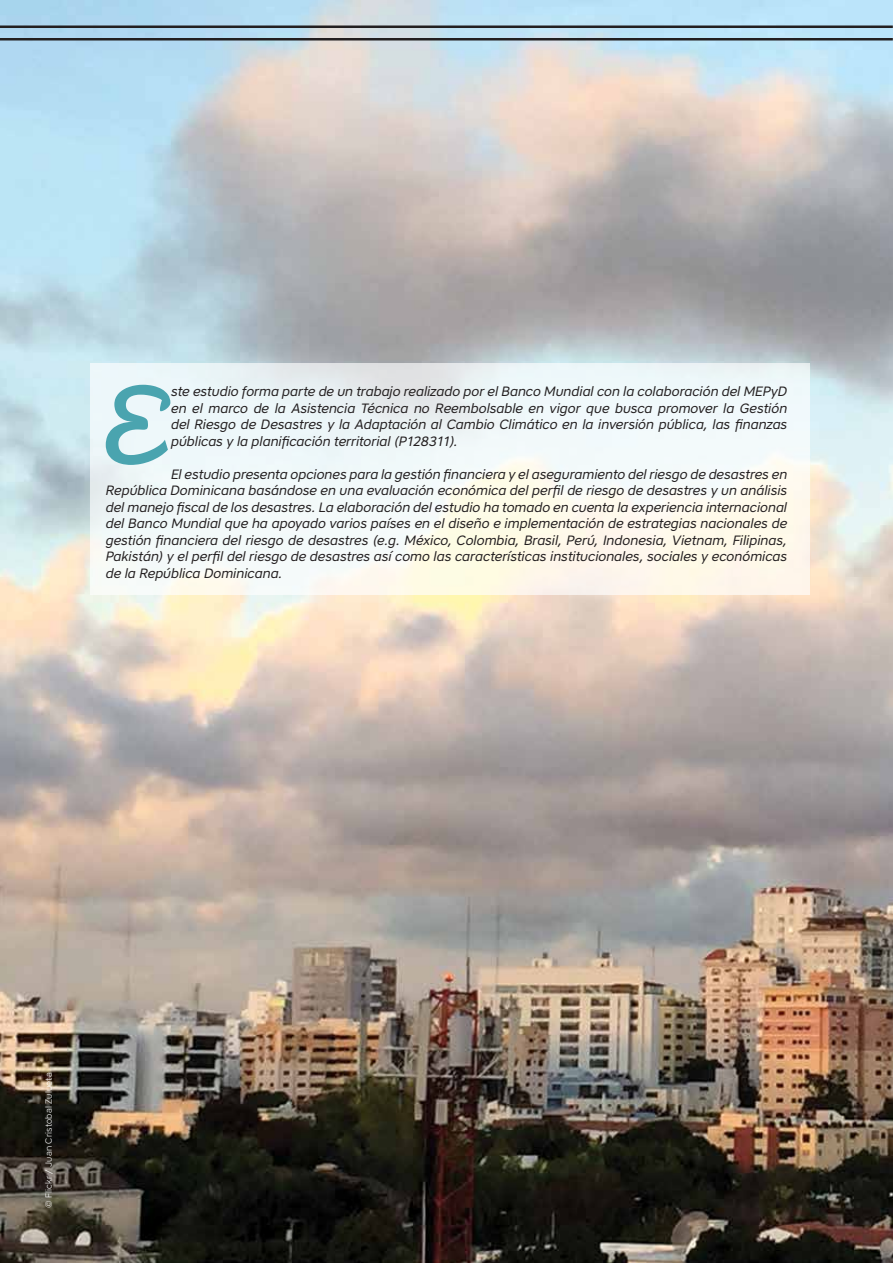
<style>
.page{position:relative;width:893px;height:1263px;background:#fff}
.page>*{position:absolute;margin:0;border:0;box-sizing:border-box;transform-origin:0 0}
.t1{font:90.15px "Pacifico";color:#4aa4af}
.t2{font:italic 13.5px/16.5px "Core Sans A45";color:#231f20;text-align:justify}
.t3{font:300 9px "Core Sans A35";letter-spacing:.02em;color:#fff}
</style>
<div class="page">
<img style="left:0;top:0;width:893px;height:1263px">
<svg style="left:90px;top:363px;width:719px;height:231px;fill:#f3f9f9"></svg>
<hr style="left:0;top:26px;width:893px;height:2px;background:#231f20">
<hr style="left:0;top:38px;width:893px;height:3px;background:#231f20">
<h1 class="t1" style="left:103px;top:346px;width:58px">E</h1>
<p class="t2" style="left:171px;top:383px;width:618px">ste estudio forma parte de un trabajo realizado por el Banco Mundial con la colaboración del MEPyD en el marco de la Asistencia Técnica no Reembolsable en vigor que busca promover la Gestión del Riesgo de Desastres y la Adaptación al Cambio Climático en la inversión pública, las finanzas públicas y la planificación territorial (P128311).</p>
<p class="t2" style="left:106px;top:465px;width:683px;text-indent:65px">El estudio presenta opciones para la gestión financiera y el aseguramiento del riesgo de desastres en República Dominicana basándose en una evaluación económica del perfil de riesgo de desastres y un análisis del manejo fiscal de los desastres. La elaboración del estudio ha tomado en cuenta la experiencia internacional del Banco Mundial que ha apoyado varios países en el diseño e implementación de estrategias nacionales de gestión financiera del riesgo de desastres (e.g. México, Colombia, Brasil, Perú, Indonesia, Vietnam, Filipinas, Pakistán) y el perfil del riesgo de desastres así como las características institucionales, sociales y económicas de la República Dominicana.</p>
<p class="t3" style="left:43px;top:1208px;width:137px;rotate:-90deg">© Flickr / Juan Cristobal Zulueta</p>
</div>
